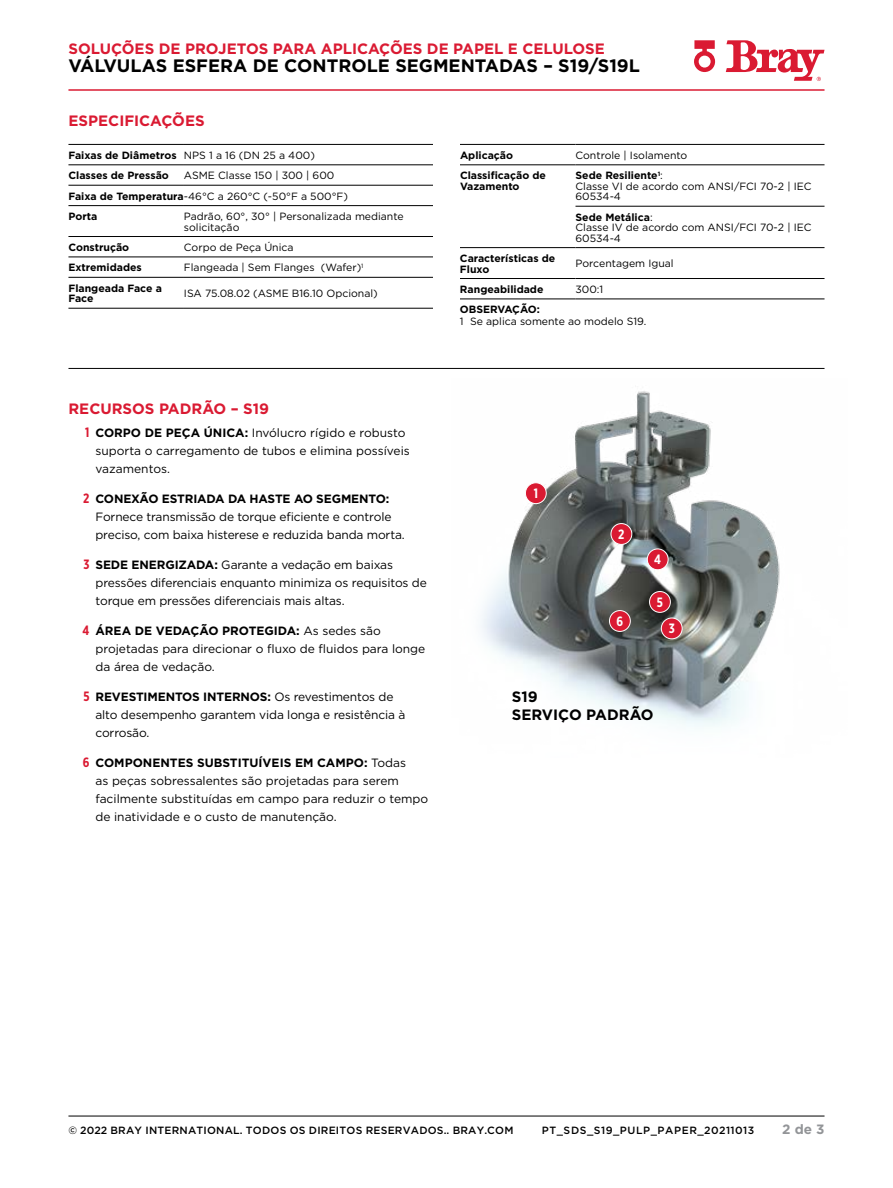
<style>
.page{position:relative;width:893px;height:1188px;background:#fff}
.page>*{position:absolute;margin:0;border:0;box-sizing:border-box;transform-origin:0 0}
.t1{font:700 18px "Gotham";color:#000}
.t2{font:700 15px "Gotham";color:#da1a32}
.t3{font:700 15px/18px "Gotham";color:#000}
.t4{font:700 13.5px "Gotham X Narrow";color:#fff}
.t5{font:700 13.5px "Gotham Pro";color:#939598}
.t6{font:12px/18px "Gotham";letter-spacing:-.01em;color:#000}
.t7{font:10.5px/10.5px "Gotham";color:#000}
.t8{font:700 10.5px/10.5px "Gotham";color:#000}
.t9{font:500 10.5px "Gotham Pro";letter-spacing:.02em;color:#000}
.t10{font:500 10.5px "Gotham Pro";letter-spacing:.06em;color:#000}
.s1{font-weight:400}
.s2{font-weight:700}
.s3{font-family:"Gotham X Narrow";font-weight:700;font-size:13.5px;color:#da1a32}
</style>
<div class="page">
<hr style="left:68px;top:1116px;width:756px;height:1px;background:#000">
<img style="left:481px;top:391px;width:299px;height:336px">
<hr style="left:68px;top:368px;width:756px;height:1px;background:#000">
<hr style="left:68px;top:144px;width:116px;height:1px;background:#000">
<hr style="left:184px;top:144px;width:249px;height:1px;background:#000">
<hr style="left:68px;top:165px;width:116px;height:1px;background:#000">
<hr style="left:184px;top:165px;width:249px;height:1px;background:#000">
<hr style="left:68px;top:185px;width:116px;height:1px;background:#000">
<hr style="left:184px;top:185px;width:249px;height:1px;background:#000">
<hr style="left:68px;top:205px;width:116px;height:1px;background:#000">
<hr style="left:184px;top:205px;width:249px;height:1px;background:#000">
<hr style="left:68px;top:236px;width:116px;height:1px;background:#000">
<hr style="left:184px;top:236px;width:249px;height:1px;background:#000">
<hr style="left:68px;top:257px;width:116px;height:1px;background:#000">
<hr style="left:184px;top:257px;width:249px;height:1px;background:#000">
<hr style="left:68px;top:277px;width:116px;height:1px;background:#000">
<hr style="left:184px;top:277px;width:249px;height:1px;background:#000">
<hr style="left:68px;top:308px;width:116px;height:1px;background:#000">
<hr style="left:184px;top:308px;width:249px;height:1px;background:#000">
<hr style="left:460px;top:299px;width:115px;height:1px;background:#000">
<hr style="left:575px;top:299px;width:249px;height:1px;background:#000">
<hr style="left:460px;top:144px;width:115px;height:1px;background:#000">
<hr style="left:575px;top:144px;width:249px;height:1px;background:#000">
<hr style="left:460px;top:165px;width:115px;height:1px;background:#000">
<hr style="left:575px;top:165px;width:249px;height:1px;background:#000">
<hr style="left:575px;top:206px;width:249px;height:1px;background:#000">
<hr style="left:460px;top:247px;width:115px;height:1px;background:#000">
<hr style="left:575px;top:247px;width:249px;height:1px;background:#000">
<hr style="left:460px;top:278px;width:115px;height:1px;background:#000">
<hr style="left:575px;top:278px;width:249px;height:1px;background:#000">
<hr style="left:68px;top:89px;width:756px;height:2px;background:#da1a32">
<div style="left:525px;top:483px;width:21px;height:21px;background:#da1a32;border-radius:50%"></div>
<div style="left:525px;top:482px;width:22px;height:22px;border:1px solid #fff;border-radius:50%"></div>
<div style="left:611px;top:524px;width:21px;height:20px;background:#da1a32;border-radius:50%"></div>
<div style="left:611px;top:523px;width:21px;height:22px;border:1px solid #fff;border-radius:50%"></div>
<div style="left:647px;top:549px;width:21px;height:21px;background:#da1a32;border-radius:50%"></div>
<div style="left:647px;top:549px;width:21px;height:21px;border:1px solid #fff;border-radius:50%"></div>
<div style="left:649px;top:592px;width:21px;height:20px;background:#da1a32;border-radius:50%"></div>
<div style="left:649px;top:591px;width:22px;height:22px;border:1px solid #fff;border-radius:50%"></div>
<div style="left:661px;top:618px;width:21px;height:21px;background:#da1a32;border-radius:50%"></div>
<div style="left:661px;top:618px;width:22px;height:21px;border:1px solid #fff;border-radius:50%"></div>
<div style="left:609px;top:611px;width:21px;height:20px;background:#da1a32;border-radius:50%"></div>
<div style="left:609px;top:610px;width:22px;height:22px;border:1px solid #fff;border-radius:50%"></div>
<svg style="left:726px;top:40px;width:98px;height:41px"></svg>
<svg style="left:694px;top:40px;width:21px;height:32px"></svg>
<p class="t2" style="left:68px;top:39px;width:538px">SOLUÇÕES DE PROJETOS PARA APLICAÇÕES DE PAPEL E CELULOSE</p>
<h1 class="t1" style="left:68px;top:54px;width:573px">VÁLVULAS ESFERA DE CONTROLE SEGMENTADAS – S19/S19L</h1>
<p class="t2" style="left:69px;top:111px;width:138px">ESPECIFICAÇÕES</p>
<p class="t8" style="left:68px;top:145px;width:248px;line-height:20.4px">Faixas de Diâmetros <span class="s1">NPS 1 a 16 (DN 25 a 400)<br></span>Classes de Pressão</p>
<p class="t8" style="left:460px;top:150px;width:55px">Aplicação</p>
<p class="t7" style="left:575px;top:150px;width:113px">Controle | Isolamento</p>
<p class="t8" style="left:460px;top:170px;width:87px">Classificação de<br>Vazamento</p>
<p class="t7" style="left:575px;top:170px;width:238px"><span class="s2">Sede Resiliente</span><sup>1</sup>:<br>Classe VI de acordo com ANSI/FCI 70-2 | IEC<br>60534-4</p>
<p class="t7" style="left:575px;top:211px;width:238px"><span class="s2">Sede Metálica</span>:<br>Classe IV de acordo com ANSI/FCI 70-2 | IEC<br>60534-4</p>
<p class="t8" style="left:460px;top:253px;width:97px">Características de<br>Fluxo</p>
<p class="t7" style="left:575px;top:258px;width:100px">Porcentagem Igual</p>
<p class="t8" style="left:460px;top:284px;width:85px">Rangeabilidade</p>
<p class="t7" style="left:575px;top:284px;width:29px">300:1</p>
<p class="t8" style="left:460px;top:304px;width:81px">OBSERVAÇÃO:</p>
<p class="t7" style="left:460px;top:316px;width:188px">1 Se aplica somente ao modelo S19.</p>
<p class="t7" style="left:68px;top:165px;width:281px;line-height:20.4px;text-indent:116px">ASME Classe 150 | 300 | 600<br><span class="s2">Faixa de Temperatura</span>-46°C a 260°C (-50°F a 500°F)<br><span class="s2">Porta</span></p>
<p class="t7" style="left:184px;top:211px;width:221px">Padrão, 60°, 30° | Personalizada mediante solicitação</p>
<p class="t8" style="left:68px;top:242px;width:62px">Construção</p>
<p class="t7" style="left:184px;top:242px;width:111px">Corpo de Peça Única</p>
<p class="t8" style="left:68px;top:262px;width:75px">Extremidades</p>
<p class="t7" style="left:184px;top:262px;width:181px">Flangeada | Sem Flanges (Wafer)<sup>1</sup></p>
<p class="t8" style="left:68px;top:283px;width:95px">Flangeada Face a<br>Face</p>
<p class="t7" style="left:184px;top:288px;width:195px">ISA 75.08.02 (ASME B16.10 Opcional)</p>
<p class="t2" style="left:68px;top:399px;width:202px">RECURSOS PADRÃO – S19</p>
<p class="t6" style="left:95px;top:423px;width:316px;text-indent:-10px"><span class="s3">1</span> <span class="s2">CORPO DE PEÇA ÚNICA:</span> Invólucro rígido e robusto suporta o carregamento de tubos e elimina possíveis vazamentos.</p>
<p class="t6" style="left:95px;top:489px;width:311px;text-indent:-12px"><span class="s3">2</span> <span class="s2">CONEXÃO ESTRIADA DA HASTE AO SEGMENTO:<br></span>Fornece transmissão de torque eficiente e controle preciso, com baixa histerese e reduzida banda morta.</p>
<p class="t6" style="left:95px;top:555px;width:333px;text-indent:-12px"><span class="s3">3</span> <span class="s2">SEDE ENERGIZADA:</span> Garante a vedação em baixas pressões diferenciais enquanto minimiza os requisitos de torque em pressões diferenciais mais altas.</p>
<p class="t6" style="left:95px;top:621px;width:331px;text-indent:-13px"><span class="s3">4</span> <span class="s2">ÁREA DE VEDAÇÃO PROTEGIDA:</span> As sedes são projetadas para direcionar o fluxo de fluidos para longe da área de vedação.</p>
<p class="t6" style="left:95px;top:687px;width:311px;text-indent:-12px"><span class="s3">5</span> <span class="s2">REVESTIMENTOS INTERNOS:</span> Os revestimentos de alto desempenho garantem vida longa e resistência à corrosão.</p>
<p class="t6" style="left:95px;top:753px;width:334px;text-indent:-13px"><span class="s3">6</span> <span class="s2">COMPONENTES SUBSTITUÍVEIS EM CAMPO:</span> Todas<br>as peças sobressalentes são projetadas para serem facilmente substituídas em campo para reduzir o tempo de inatividade e o custo de manutenção.</p>
<p class="t4" style="left:534px;top:485px;width:6px">1</p>
<p class="t4" style="left:618px;top:526px;width:8px">2</p>
<p class="t4" style="left:617px;top:613px;width:8px">6</p>
<p class="t4" style="left:654px;top:551px;width:8px">4</p>
<p class="t4" style="left:657px;top:594px;width:8px">5</p>
<p class="t4" style="left:669px;top:620px;width:8px">3</p>
<p class="t3" style="left:512px;top:688px;width:143px">S19<br>SERVIÇO PADRÃO</p>
<p class="t9" style="left:68px;top:1124px;width:447px">© 2022 BRAY INTERNATIONAL. TODOS OS DIREITOS RESERVADOS.. BRAY.COM</p>
<p class="t10" style="left:542px;top:1124px;width:214px">PT_SDS_S19_PULP_PAPER_20211013</p>
<p class="t5" style="left:782px;top:1121px;width:44px">2 de 3</p>
</div>
